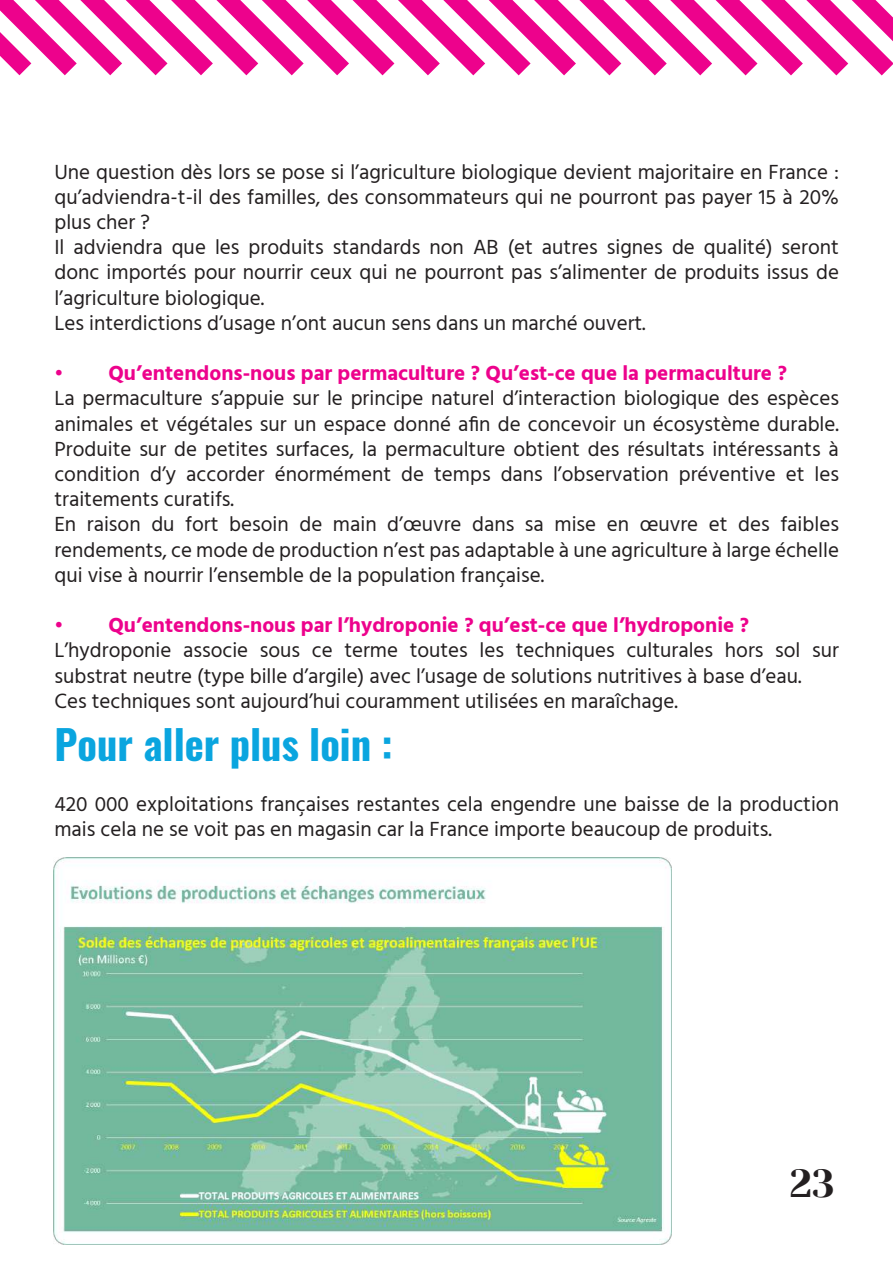
<style>
.page{position:relative;width:893px;height:1263px;background:#fff}
.page>*{position:absolute;margin:0;border:0;box-sizing:border-box;transform-origin:0 0}
.t1{font:700 40.5px "Oswald";color:#0aa5df}
.t2{font:39px "Yeseva One";color:#231f20}
.t3{font:21px/25.2px "Hind Guntur";color:#231f20}
.t4{font:700 21px "Hind Guntur";color:#ed028c}
</style>
<div class="page">
<svg style="left:0;top:0;width:893px;height:76px"></svg>
<img style="left:54px;top:858px;width:617px;height:387px">
<p class="t3" style="left:54px;top:159px;width:786px">Une question dès lors se pose si l’agriculture biologique devient majoritaire en France : qu’adviendra-t-il des familles, des consommateurs qui ne pourront pas payer 15 à 20% plus cher ?<br>Il adviendra que les produits standards non AB (et autres signes de qualité) seront donc importés pour nourrir ceux qui ne pourront pas s’alimenter de produits issus de l’agriculture biologique.<br>Les interdictions d’usage n’ont aucun sens dans un marché ouvert.</p>
<p class="t4" style="left:54px;top:361px;width:734px">• Qu’entendons-nous par permaculture ? Qu’est-ce que la permaculture ?</p>
<p class="t3" style="left:54px;top:386px;width:786px">La permaculture s’appuie sur le principe naturel d’interaction biologique des espèces animales et végétales sur un espace donné afin de concevoir un écosystème durable.<br>Produite sur de petites surfaces, la permaculture obtient des résultats intéressants à condition d’y accorder énormément de temps dans l’observation préventive et les traitements curatifs.<br>En raison du fort besoin de main d’œuvre dans sa mise en œuvre et des faibles rendements, ce mode de production n’est pas adaptable à une agriculture à large échelle qui vise à nourrir l’ensemble de la population française.</p>
<p class="t4" style="left:54px;top:613px;width:696px">• Qu’entendons-nous par l’hydroponie ? qu’est-ce que l’hydroponie ?</p>
<p class="t3" style="left:54px;top:638px;width:786px">L’hydroponie associe sous ce terme toutes les techniques culturales hors sol sur substrat neutre (type bille d’argile) avec l’usage de solutions nutritives à base d’eau.<br>Ces techniques sont aujourd’hui couramment utilisées en maraîchage.</p>
<h1 class="t1" style="left:54px;top:723px;width:340px">Pour aller plus loin :</h1>
<p class="t3" style="left:54px;top:791px;width:786px">420 000 exploitations françaises restantes cela engendre une baisse de la production mais cela ne se voit pas en magasin car la France importe beaucoup de produits.</p>
<h2 class="t2" style="left:790px;top:1154px;width:47px">23</h2>
</div>
